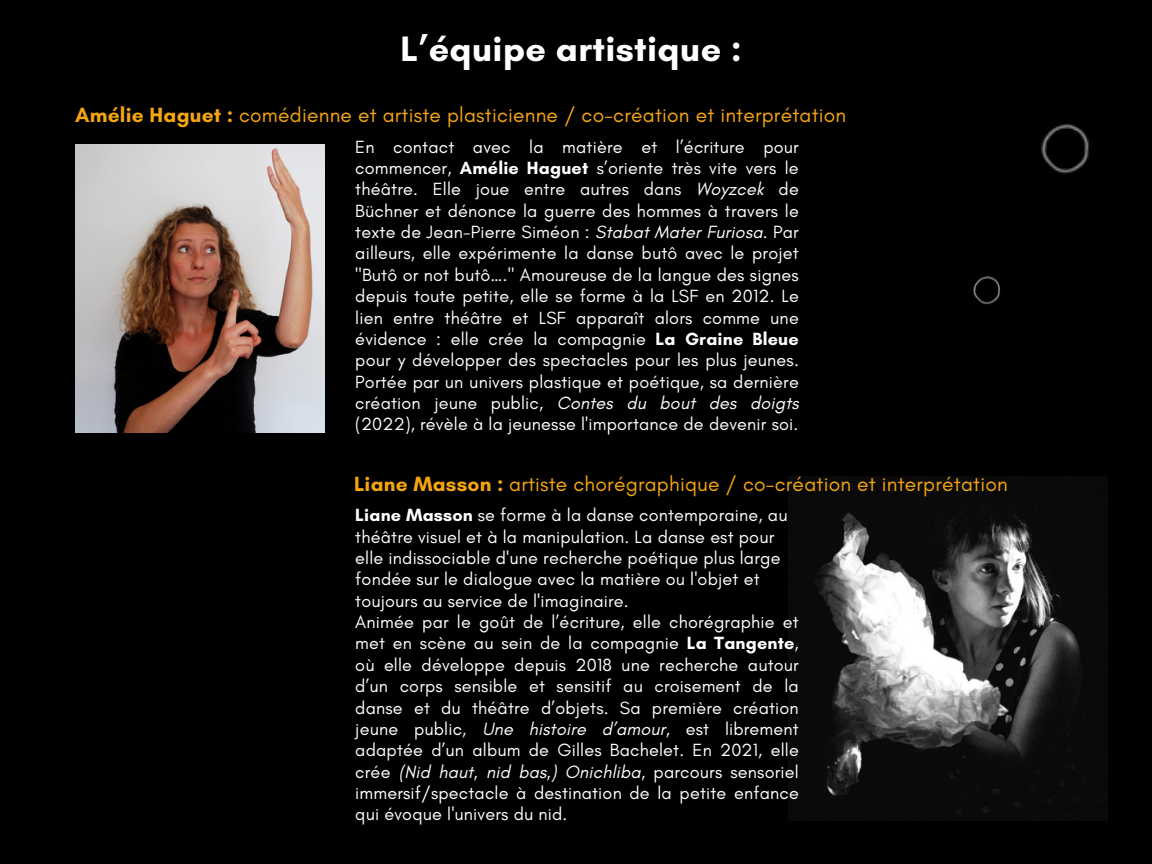
<style>
.page{position:relative;width:1152px;height:864px;background:#000}
.page>*{position:absolute;margin:0;border:0;box-sizing:border-box;transform-origin:0 0}
.t1{font:700 36px "Glacial Indifference";letter-spacing:.01em;color:#fff}
.t2{font:21px "Glacial Indifference";letter-spacing:.01em;color:#f4a50f}
.t3{font:18px/21.3px "Glacial Indifference";letter-spacing:.01em;color:#fff;text-align:justify}
.s1{font-weight:700}
.s2{font-style:italic}
</style>
<div class="page">
<img style="left:75px;top:145px;width:250px;height:288px">
<img style="left:1041px;top:123px;width:48px;height:51px">
<img style="left:788px;top:476px;width:320px;height:344px">
<img style="left:973px;top:276px;width:28px;height:29px">
<p class="t1" style="left:401px;top:27px;width:343px">L’équipe artistique :</p>
<p class="t2" style="left:75px;top:102px;width:773px"><span class="s1">Amélie Haguet :</span> comédienne et artiste plasticienne / co-création et interprétation</p>
<p class="t3" style="left:355px;top:136px;width:445px">En contact avec la matière et l’écriture pour commencer, <span class="s1">Amélie Haguet</span> s’oriente très vite vers le théâtre. Elle joue entre autres dans <span class="s2">Woyzcek</span> de Büchner et dénonce la guerre des hommes à travers le texte de Jean-Pierre Siméon : <span class="s2">Stabat Mater Furiosa</span>. Par ailleurs, elle expérimente la danse butô avec le projet "Butô or not butô…." Amoureuse de la langue des signes depuis toute petite, elle se forme à la LSF en 2012. Le lien entre théâtre et LSF apparaît alors comme une évidence : elle crée la compagnie <span class="s1">La Graine Bleue </span>pour y développer des spectacles pour les plus jeunes.<br>Portée par un univers plastique et poétique, sa dernière création jeune public, <span class="s2">Contes du bout des doigts </span>(2022), révèle à la jeunesse l'importance de devenir soi.</p>
<p class="t2" style="left:354px;top:471px;width:655px"><span class="s1">Liane Masson :</span> artiste chorégraphique / co-création et interprétation</p>
<p class="t3" style="left:355px;top:504px;width:434px;text-align:left"><span class="s1">Liane Masson</span> se forme à la danse contemporaine, au théâtre visuel et à la manipulation. La danse est pour elle indissociable d'une recherche poétique plus large fondée sur le dialogue avec la matière ou l'objet et toujours au service de l'imaginaire.</p>
<p class="t3" style="left:355px;top:611px;width:445px">Animée par le goût de l’écriture, elle chorégraphie et met en scène au sein de la compagnie <span class="s1">La Tangente</span>, où elle développe depuis 2018 une recherche autour d’un corps sensible et sensitif au croisement de la danse et du théâtre d’objets. Sa première création jeune public, <span class="s2">Une histoire d’amour</span>, est librement adaptée d’un album de Gilles Bachelet. En 2021, elle crée <span class="s2">(Nid haut, nid bas,) Onichliba</span>, parcours sensoriel immersif/spectacle à destination de la petite enfance qui évoque l'univers du nid.</p>
</div>
